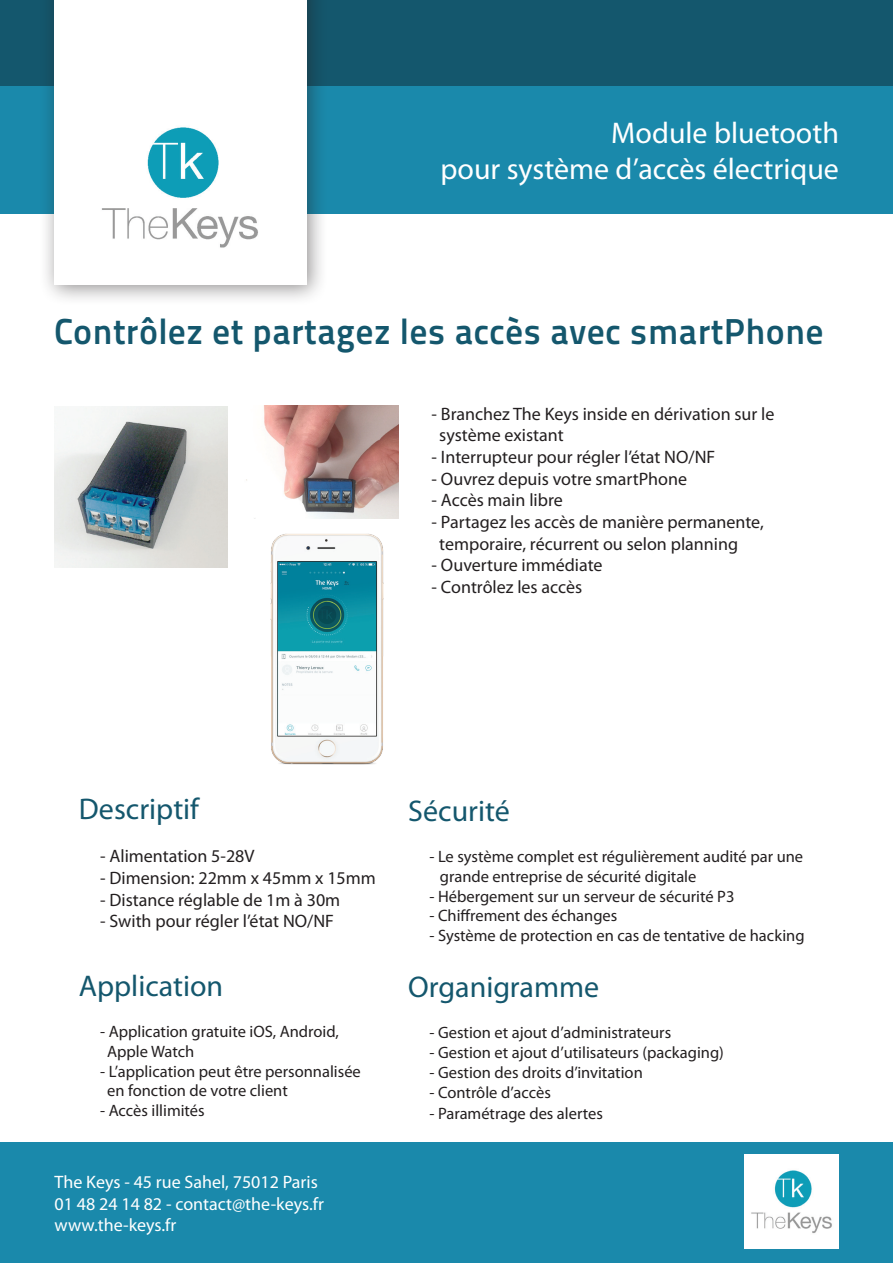
<style>
.page{position:relative;width:893px;height:1263px;background:#fff}
.page>*{position:absolute;margin:0;border:0;box-sizing:border-box;transform-origin:0 0}
.t1{font:36px "Titillium Maps 26 L 750 wt";letter-spacing:.005em;color:#14576d}
.t2{font:30px/36px "Myriad Pro";color:#fff;text-align:right}
.t3{font:30px "Myriad Pro";color:#14576d}
.t4{font:18px/21.6px "Myriad Pro";color:#231f20}
.t5{font:18px/21.6px "Myriad Pro";color:#fff}
.t6{font:16.5px/19.8px "Myriad Pro";color:#231f20}
</style>
<div class="page">
<div style="left:0;top:21px;width:893px;height:193px;background:#1a89ab"></div>
<div style="left:0;top:1142px;width:893px;height:121px;background:#1a89ab"></div>
<div style="left:0;top:0;width:893px;height:85px;background:#14576d"></div>
<div style="left:39px;top:0;width:289px;height:307px;background:#231f20;opacity:.5"></div>
<div style="left:55px;top:0;width:252px;height:285px;background:#fff"></div>
<img style="left:101px;top:127px;width:157px;height:121px">
<img style="left:744px;top:1154px;width:95px;height:95px">
<img style="left:54px;top:406px;width:173px;height:162px">
<img style="left:246px;top:406px;width:152px;height:113px">
<img style="left:270px;top:533px;width:114px;height:232px">
<h2 class="t2" style="left:440px;top:114px;width:400px">Module bluetooth<br>pour système d’accès électrique</h2>
<h1 class="t1" style="left:54px;top:304px;width:771px">Contrôlez et partagez les accès avec smartPhone</h1>
<p class="t4" style="left:439px;top:403px;width:337px;text-indent:-8px">- Branchez The Keys inside en dérivation sur le système existant</p>
<p class="t4" style="left:432px;top:446px;width:285px">- Interrupteur pour régler l’état NO/NF</p>
<p class="t4" style="left:432px;top:468px;width:257px">- Ouvrez depuis votre smartPhone</p>
<p class="t4" style="left:432px;top:489px;width:133px">- Accès main libre</p>
<p class="t4" style="left:439px;top:511px;width:326px;text-indent:-8px">- Partagez les accès de manière permanente, temporaire, récurrent ou selon planning</p>
<p class="t4" style="left:432px;top:554px;width:173px">- Ouverture immédiate</p>
<p class="t4" style="left:432px;top:576px;width:152px">- Contrôlez les accès</p>
<h2 class="t3" style="left:79px;top:791px;width:122px">Descriptif</h2>
<p class="t4" style="left:100px;top:845px;width:156px">- Alimentation 5-28V</p>
<p class="t4" style="left:100px;top:867px;width:277px">- Dimension: 22mm x 45mm x 15mm</p>
<p class="t4" style="left:100px;top:888px;width:242px">- Distance réglable de 1m à 30m</p>
<p class="t4" style="left:100px;top:910px;width:235px">- Swith pour régler l’état NO/NF</p>
<h2 class="t3" style="left:79px;top:967px;width:146px">Application</h2>
<p class="t6" style="left:107px;top:1021px;width:233px;text-indent:-7px">- Application gratuite iOS, Android,<br>Apple Watch</p>
<p class="t6" style="left:107px;top:1061px;width:255px;text-indent:-7px">- L’application peut être personnalisée en fonction de votre client</p>
<p class="t6" style="left:100px;top:1100px;width:106px">- Accès illimités</p>
<p class="t5" style="left:55px;top:1171px;width:271px">The Keys - 45 rue Sahel, 75012 Paris<br>01 48 24 14 82 - contact@the-keys.fr www.the-keys.fr</p>
<h2 class="t3" style="left:408px;top:792px;width:103px">Sécurité</h2>
<p class="t6" style="left:440px;top:846px;width:365px;text-indent:-10px">- Le système complet est régulièrement audité par une grande entreprise de sécurité digitale</p>
<p class="t6" style="left:429px;top:886px;width:307px">- Hébergement sur un serveur de sécurité P3</p>
<p class="t6" style="left:429px;top:906px;width:189px">- Chiffrement des échanges</p>
<p class="t6" style="left:429px;top:925px;width:377px">- Système de protection en cas de tentative de hacking</p>
<h2 class="t3" style="left:408px;top:968px;width:192px">Organigramme</h2>
<p class="t6" style="left:429px;top:1023px;width:243px">- Gestion et ajout d’administrateurs</p>
<p class="t6" style="left:429px;top:1042px;width:296px">- Gestion et ajout d’utilisateurs (packaging)</p>
<p class="t6" style="left:429px;top:1062px;width:215px">- Gestion des droits d’invitation</p>
<p class="t6" style="left:429px;top:1082px;width:123px">- Contrôle d’accès</p>
<p class="t6" style="left:429px;top:1104px;width:175px">- Paramétrage des alertes</p>
</div>
